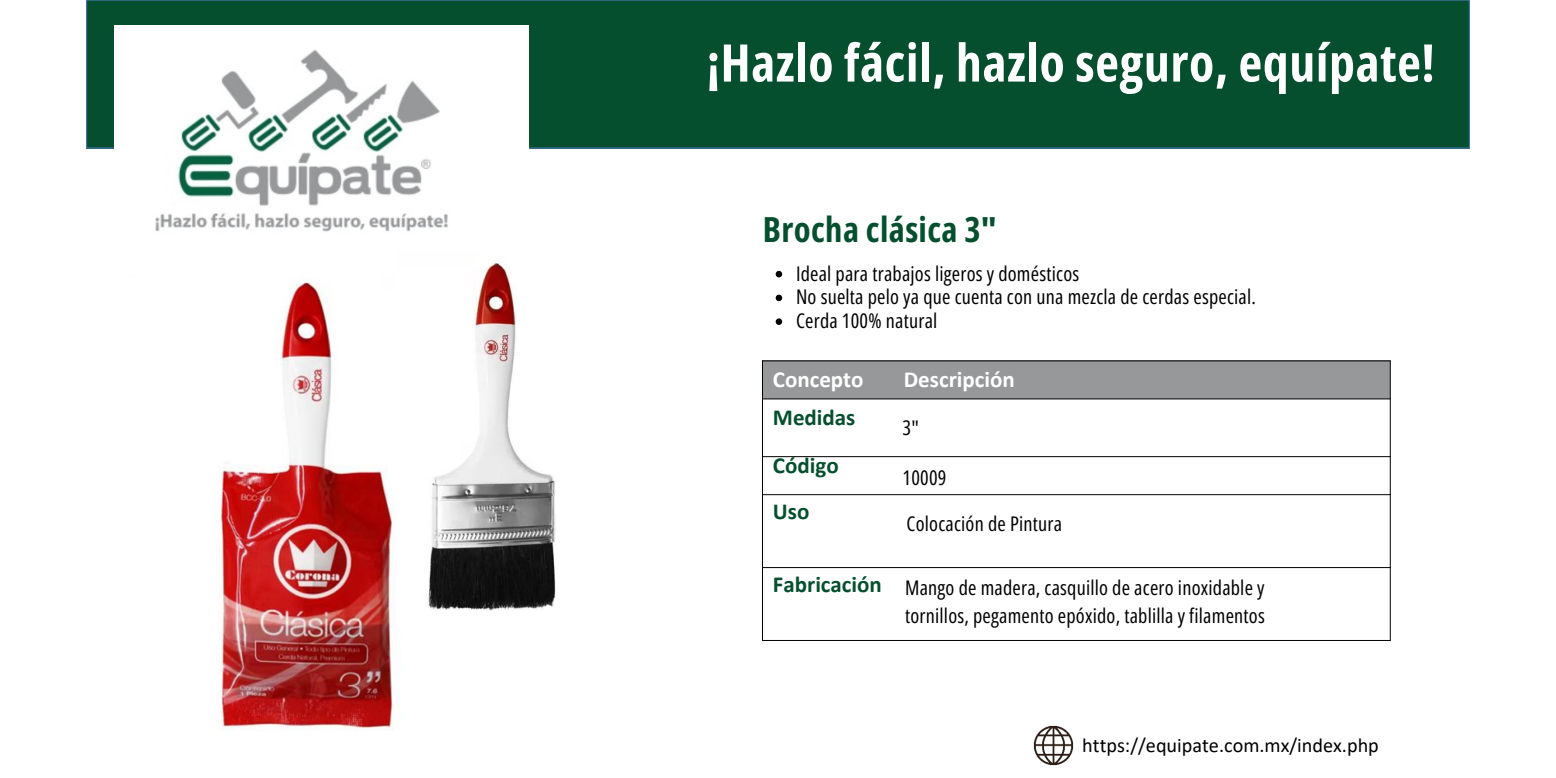
<style>
.page{position:relative;width:1556px;height:778px;background:#fff}
.page>*{position:absolute;margin:0;border:0;box-sizing:border-box;transform-origin:0 0}
.t1{font:700 51.84px "Open Sans Condensed";letter-spacing:.01em;color:#fff}
.t2{font:700 34.56px "Open Sans Condensed";letter-spacing:.01em;color:#054f2e}
.t3{font:700 22.98px/37.8px "Calibri";color:#fff}
.t4{font:700 22.98px/46.4px "Calibri";color:#054f2e}
.t5{font:20.22px/28.1px "Open Sans Condensed";letter-spacing:.01em;color:#000}
.t6{font:20.22px "Calibri";color:#000}
.s1{color:#054f2e}
</style>
<div class="page">
<div style="left:86px;top:0;width:1384px;height:149px;background:#054f2e"></div>
<div style="left:762px;top:361px;width:131px;height:38px;background:#97989a"></div>
<div style="left:893px;top:361px;width:497px;height:38px;background:#97989a"></div>
<hr style="left:762px;top:398px;width:628px;height:1px;background:#000">
<hr style="left:762px;top:456px;width:628px;height:1px;background:#000">
<hr style="left:762px;top:494px;width:628px;height:1px;background:#000">
<hr style="left:762px;top:567px;width:628px;height:1px;background:#000">
<hr style="left:762px;top:360px;width:1px;height:281px;background:#000">
<hr style="left:1389px;top:360px;width:1px;height:281px;background:#000">
<hr style="left:762px;top:360px;width:628px;height:1px;background:#000">
<hr style="left:762px;top:640px;width:628px;height:1px;background:#000">
<img style="left:114px;top:25px;width:414px;height:206px">
<img style="left:1033px;top:725px;width:41px;height:41px">
<img style="left:219px;top:282px;width:175px;height:449px">
<img style="left:428px;top:262px;width:128px;height:349px">
<svg style="left:775px;top:271px;width:7px;height:6px"></svg>
<svg style="left:775px;top:295px;width:7px;height:6px"></svg>
<svg style="left:775px;top:318px;width:7px;height:7px"></svg>
<p class="t1" style="left:706px;top:26px;width:729px">¡Hazlo fácil, hazlo seguro, equípate!</p>
<p class="t2" style="left:763px;top:205px;width:235px">Brocha clásica 3"</p>
<p class="t5" style="left:796px;top:259px;width:285px">Ideal para trabajos ligeros y domésticos</p>
<p class="t5" style="left:796px;top:282px;width:461px">No suelta pelo ya que cuenta con una mezcla de cerdas especial.</p>
<p class="t5" style="left:796px;top:306px;width:143px">Cerda 100% natural</p>
<p class="t3" style="left:773px;top:363px;width:92px">Concepto<br><span class="s1">Medidas</span></p>
<p class="t4" style="left:773px;top:444px;width:67px">Código<br>Uso</p>
<p class="t4" style="left:773px;top:562px;width:110px">Fabricación</p>
<p class="t3" style="left:903px;top:362px;width:113px">Descripción</p>
<h3 class="t5" style="left:902px;top:413px;width:18px">3"</h3>
<h3 class="t5" style="left:902px;top:463px;width:45px">10009</h3>
<h3 class="t5" style="left:906px;top:508px;width:157px">Colocación de Pintura</h3>
<p class="t5" style="left:905px;top:572px;width:361px">Mango de madera, casquillo de acero inoxidable y tornillos, pegamento epóxido, tablilla y filamentos</p>
<p class="t6" style="left:1082px;top:737px;width:298px">https://equipate.com.mx/index.php</p>
</div>
